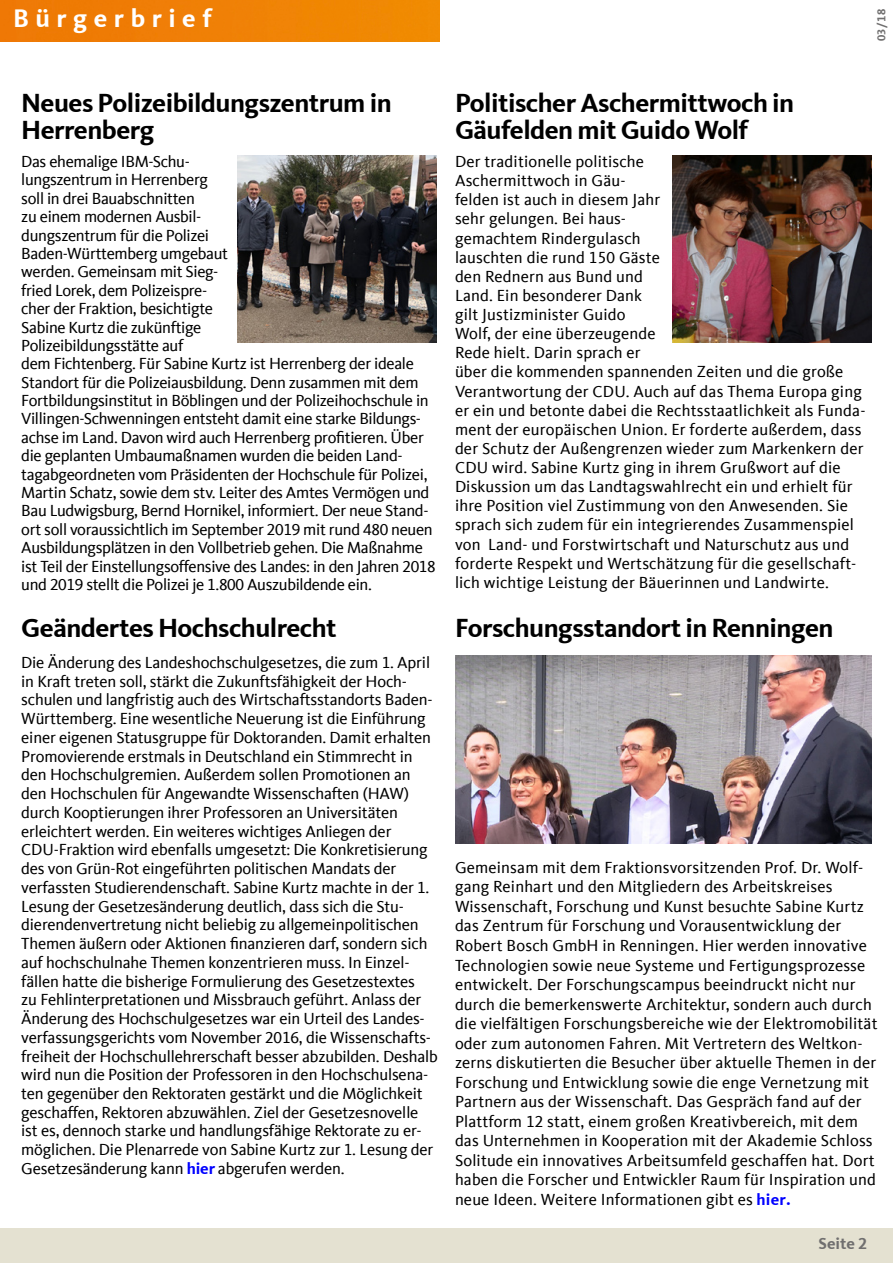
<style>
.page{position:relative;width:893px;height:1263px;background:#fff}
.page>*{position:absolute;margin:0;border:0;box-sizing:border-box;transform-origin:0 0}
.t1{font:700 27px/27px "CDU Kievit Tab";letter-spacing:-.02em;color:#000}
.t2{font:700 26.1px "CDU Kievit Tab";letter-spacing:.25em;color:#fff}
.t3{font:16.5px/18.8px "CDU Kievit Tab";letter-spacing:-.01em;color:#000}
.t4{font:16.5px/19px "CDU Kievit Tab";letter-spacing:.01em;color:#000}
.t5{font:700 16.5px "CDU Kievit Tab";color:#706f6f}
.t6{font:700 12px "CDU Kievit Tab";color:#706f6f}
.s1{font-weight:700;color:#00f}
</style>
<div class="page">
<img style="left:0;top:0;width:440px;height:41px">
<div style="left:0;top:1228px;width:893px;height:35px;background:#e4e1d1"></div>
<img style="left:672px;top:155px;width:200px;height:187px">
<img style="left:455px;top:656px;width:417px;height:187px">
<img style="left:237px;top:155px;width:200px;height:187px">
<h2 class="t2" style="left:13px;top:3px;width:200px">Bürgerbrief</h2>
<p class="t6" style="left:874px;top:41px;width:34px;rotate:-90deg">03/18</p>
<h1 class="t1" style="left:21px;top:89px;width:372px">Neues Polizeibildungszentrum in<br>Herrenberg</h1>
<p class="t3" style="left:21px;top:153px;width:416px">Das ehemalige IBM-Schu-<br>lungszentrum in Herrenberg<br>soll in drei Bauabschnitten<br>zu einem modernen Ausbil-<br>dungszentrum für die Polizei<br>Baden-Württemberg umgebaut<br>werden. Gemeinsam mit Sieg-<br>fried Lorek, dem Polizeispre-<br>cher der Fraktion, besichtigte<br>Sabine Kurtz die zukünftige<br>Polizeibildungsstätte auf<br>dem Fichtenberg. Für Sabine Kurtz ist Herrenberg der ideale Standort für die Polizeiausbildung. Denn zusammen mit dem Fortbildungsinstitut in Böblingen und der Polizeihochschule in Villingen-Schwenningen entsteht damit eine starke Bildungs&shy;achse im Land. Davon wird auch Herrenberg profitieren. Über die geplanten Umbaumaßnamen wurden die beiden Land&shy;tagabgeordneten vom Präsidenten der Hochschule für Polizei, Martin Schatz, sowie dem stv. Leiter des Amtes Vermögen und Bau Ludwigsburg, Bernd Hornikel, informiert. Der neue Stand&shy;ort soll voraussichtlich im September 2019 mit rund 480 neuen Ausbildungsplätzen in den Vollbetrieb gehen. Die Maßnahme ist Teil der Einstellungsoffensive des Landes: in den Jahren 2018 und 2019 stellt die Polizei je 1.800 Auszubildende ein.</p>
<h1 class="t1" style="left:21px;top:614px;width:317px">Geändertes Hochschulrecht</h1>
<p class="t3" style="left:21px;top:653px;width:418px">Die Änderung des Landeshochschulgesetzes, die zum 1. April in Kraft treten soll, stärkt die Zukunftsfähigkeit der Hoch&shy;schulen und langfristig auch des Wirtschaftsstandorts Baden-Württemberg. Eine wesentliche Neuerung ist die Einführung einer eigenen Statusgruppe für Doktoranden. Damit erhalten Promovierende erstmals in Deutschland ein Stimmrecht in den Hochschulgremien. Außerdem sollen Promotionen an den Hochschulen für Angewandte Wissenschaften (HAW) durch Kooptierungen ihrer Professoren an Universitäten erleichtert werden. Ein weiteres wichtiges Anliegen der CDU-Fraktion wird ebenfalls umgesetzt: Die Konkretisierung des von Grün-Rot eingeführten politischen Mandats der verfassten Studierendenschaft. Sabine Kurtz machte in der 1.<br>Lesung der Gesetzesänderung deutlich, dass sich die Stu&shy;dierendenvertretung nicht beliebig zu allgemeinpolitischen Themen äußern oder Aktionen finanzieren darf, sondern sich auf hochschulnahe Themen konzentrieren muss. In Einzel&shy;fällen hatte die bisherige Formulierung des Gesetzestextes<br>zu Fehlinterpretationen und Missbrauch geführt. Anlass der Änderung des Hochschulgesetzes war ein Urteil des Landes&shy;verfassungsgerichts vom November 2016, die Wissenschafts&shy;freiheit der Hochschullehrerschaft besser abzubilden. Deshalb wird nun die Position der Professoren in den Hochschulsena&shy;ten gegenüber den Rektoraten gestärkt und die Möglichkeit geschaffen, Rektoren abzuwählen. Ziel der Gesetzesnovelle ist es, dennoch starke und handlungsfähige Rektorate zu er&shy;möglichen. Die Plenarrede von Sabine Kurtz zur 1. Lesung der Gesetzesänderung kann <span class="s1">hier</span> abgerufen werden.</p>
<h1 class="t1" style="left:455px;top:89px;width:341px">Politischer Aschermittwoch in<br>Gäufelden mit Guido Wolf</h1>
<p class="t4" style="left:455px;top:152px;width:412px">Der traditionelle politische<br>Aschermittwoch in Gäu-<br>felden ist auch in diesem Jahr<br>sehr gelungen. Bei haus-<br>gemachtem Rindergulasch<br>lauschten die rund 150 Gäste<br>den Rednern aus Bund und<br>Land. Ein besonderer Dank<br>gilt Justizminister Guido<br>Wolf, der eine überzeugende<br>Rede hielt. Darin sprach er<br>über die kommenden spannenden Zeiten und die große Verantwortung der CDU. Auch auf das Thema Europa ging er ein und betonte dabei die Rechtsstaatlichkeit als Funda&shy;ment der europäischen Union. Er forderte außerdem, dass der Schutz der Außengrenzen wieder zum Markenkern der CDU wird. Sabine Kurtz ging in ihrem Grußwort auf die Diskussion um das Landtagswahlrecht ein und erhielt für ihre Position viel Zustimmung von den Anwesenden. Sie sprach sich zudem für ein integrierendes Zusammenspiel von Land- und Forstwirtschaft und Naturschutz aus und forderte Respekt und Wertschätzung für die gesellschaft&shy;lich wichtige Leistung der Bäuerinnen und Landwirte.</p>
<h1 class="t1" style="left:455px;top:614px;width:380px">Forschungsstandort in Renningen</h1>
<p class="t4" style="left:455px;top:858px;width:424px;line-height:19.5px">Gemeinsam mit dem Fraktionsvorsitzenden Prof. Dr. Wolf&shy;gang Reinhart und den Mitgliedern des Arbeitskreises Wissenschaft, Forschung und Kunst besuchte Sabine Kurtz das Zentrum für Forschung und Vorausentwicklung der Robert Bosch GmbH in Renningen. Hier werden innovative Technologien sowie neue Systeme und Fertigungsprozesse entwickelt. Der Forschungscampus beeindruckt nicht nur durch die bemerkenswerte Architektur, sondern auch durch die vielfältigen Forschungsbereiche wie der Elektromobilität oder zum autonomen Fahren. Mit Vertretern des Weltkon&shy;zerns diskutierten die Besucher über aktuelle Themen in der Forschung und Entwicklung sowie die enge Vernetzung mit Partnern aus der Wissenschaft. Das Gespräch fand auf der Plattform 12 statt, einem großen Kreativbereich, mit dem das Unternehmen in Kooperation mit der Akademie Schloss Solitude ein innovatives Arbeitsumfeld geschaffen hat. Dort haben die Forscher und Entwickler Raum für Inspiration und neue Ideen. Weitere Informationen gibt es <span class="s1">hier.</span></p>
<p class="t5" style="left:819px;top:1234px;width:50px">Seite 2</p>
</div>
